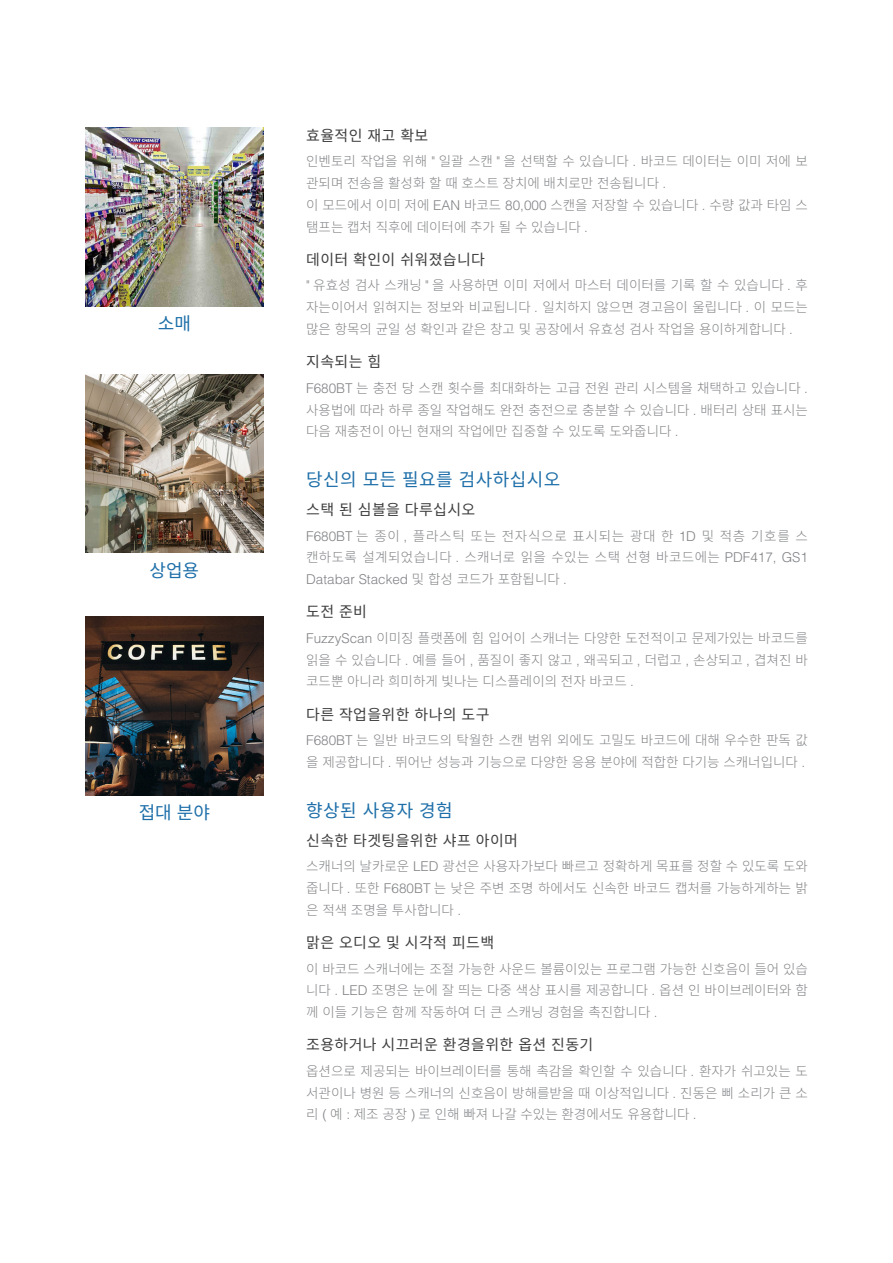
<style>
.page{position:relative;width:893px;height:1263px;background:#fff}
.page>*{position:absolute;margin:0;border:0;box-sizing:border-box;transform-origin:0 0}
.內文大標-藍{font:18px "Noto Sans CJ Kkr";letter-spacing:.025em;color:#1e6fa9}
.圖說標-藍{font:18px "Noto Sans CJ Kkr";color:#1e6fa9}
.內文中標{font:15px "Noto Sans CJ Kkr";letter-spacing:.025em;color:#3e3e3f}
.內文字{font:300 13.5px/21.8px "Noto Sans CJ Kkr";color:#808285;text-align:justify}
.s1{font-family:"Helvetica"}
</style>
<div class="page">
<img style="left:85px;top:128px;width:179px;height:178px">
<img style="left:85px;top:374px;width:179px;height:179px">
<img style="left:85px;top:617px;width:179px;height:178px">
<p class="圖說標-藍" style="left:158px;top:314px;width:35px">소매</p>
<p class="圖說標-藍" style="left:149px;top:560px;width:51px">상업용</p>
<p class="圖說標-藍" style="left:139px;top:803px;width:73px">접대 분야</p>
<p class="內文中標" style="left:306px;top:127px;width:124px">효율적인 재고 확보</p>
<p class="內文字" style="left:306px;top:151px;width:503px">인벤토리 작업을 위해 <span class="s1">"</span> 일괄 스캔 <span class="s1">"</span> 을 선택할 수 있습니다 <span class="s1">.</span> 바코드 데이터는 이미 저에 보 관되며 전송을 활성화 할 때 호스트 장치에 배치로만 전송됩니다 <span class="s1">.</span></p>
<p class="內文字" style="left:306px;top:194px;width:503px">이 모드에서 이미 저에 <span class="s1">EAN</span> 바코드 <span class="s1">80,000</span> 스캔을 저장할 수 있습니다 <span class="s1">.</span> 수량 값과 타임 스 탬프는 캡처 직후에 데이터에 추가 될 수 있습니다 <span class="s1">.</span></p>
<p class="內文中標" style="left:306px;top:251px;width:180px">데이터 확인이 쉬워졌습니다</p>
<p class="內文字" style="left:306px;top:275px;width:503px"><span class="s1">"</span> 유효성 검사 스캐닝 <span class="s1">"</span> 을 사용하면 이미 저에서 마스터 데이터를 기록 할 수 있습니다 <span class="s1">.</span> 후 자는이어서 읽혀지는 정보와 비교됩니다 <span class="s1">.</span> 일치하지 않으면 경고음이 울립니다 <span class="s1">.</span> 이 모드는 많은 항목의 균일 성 확인과 같은 창고 및 공장에서 유효성 검사 작업을 용이하게합니다 <span class="s1">.</span></p>
<p class="內文中標" style="left:306px;top:353px;width:77px">지속되는 힘</p>
<p class="內文字" style="left:306px;top:377px;width:503px"><span class="s1">F680BT</span> 는 충전 당 스캔 횟수를 최대화하는 고급 전원 관리 시스템을 채택하고 있습니다 <span class="s1">. </span>사용법에 따라 하루 종일 작업해도 완전 충전으로 충분할 수 있습니다 <span class="s1">.</span> 배터리 상태 표시는 다음 재충전이 아닌 현재의 작업에만 집중할 수 있도록 도와줍니다 <span class="s1">.</span></p>
<p class="內文大標-藍" style="left:306px;top:469px;width:256px">당신의 모든 필요를 검사하십시오</p>
<p class="內文中標" style="left:306px;top:501px;width:171px">스택 된 심볼을 다루십시오</p>
<p class="內文字" style="left:306px;top:525px;width:503px"><span class="s1">F680BT</span> 는 종이 <span class="s1">,</span> 플라스틱 또는 전자식으로 표시되는 광대 한 <span class="s1">1D</span> 및 적층 기호를 스 캔하도록 설계되었습니다 <span class="s1">.</span> 스캐너로 읽을 수있는 스택 선형 바코드에는 <span class="s1">PDF417, GS1<br>Databar Stacked</span> 및 합성 코드가 포함됩니다 <span class="s1">.</span></p>
<p class="內文中標" style="left:306px;top:603px;width:62px">도전 준비</p>
<p class="內文字" style="left:306px;top:627px;width:503px"><span class="s1">FuzzyScan</span> 이미징 플랫폼에 힘 입어이 스캐너는 다양한 도전적이고 문제가있는 바코드를 읽을 수 있습니다 <span class="s1">.</span> 예를 들어 <span class="s1">,</span> 품질이 좋지 않고 <span class="s1">,</span> 왜곡되고 <span class="s1">,</span> 더럽고 <span class="s1">,</span> 손상되고 <span class="s1">,</span> 겹쳐진 바 코드뿐 아니라 희미하게 빛나는 디스플레이의 전자 바코드 <span class="s1">.</span></p>
<p class="內文中標" style="left:306px;top:706px;width:185px">다른 작업을위한 하나의 도구</p>
<p class="內文字" style="left:306px;top:730px;width:503px"><span class="s1">F680BT</span> 는 일반 바코드의 탁월한 스캔 범위 외에도 고밀도 바코드에 대해 우수한 판독 값 을 제공합니다 <span class="s1">.</span> 뛰어난 성능과 기능으로 다양한 응용 분야에 적합한 다기능 스캐너입니다 <span class="s1">.</span></p>
<p class="內文大標-藍" style="left:306px;top:800px;width:148px">향상된 사용자 경험</p>
<p class="內文中標" style="left:306px;top:832px;width:213px">신속한 타겟팅을위한 샤프 아이머</p>
<p class="內文字" style="left:306px;top:856px;width:503px">스캐너의 날카로운 <span class="s1">LED</span> 광선은 사용자가보다 빠르고 정확하게 목표를 정할 수 있도록 도와 줍니다 <span class="s1">.</span> 또한 <span class="s1">F680BT</span> 는 낮은 주변 조명 하에서도 신속한 바코드 캡처를 가능하게하는 밝 은 적색 조명을 투사합니다 <span class="s1">.</span></p>
<p class="內文中標" style="left:306px;top:934px;width:190px">맑은 오디오 및 시각적 피드백</p>
<p class="內文字" style="left:306px;top:958px;width:503px">이 바코드 스캐너에는 조절 가능한 사운드 볼륨이있는 프로그램 가능한 신호음이 들어 있습 니다 <span class="s1">. LED</span> 조명은 눈에 잘 띄는 다중 색상 표시를 제공합니다 <span class="s1">.</span> 옵션 인 바이브레이터와 함 께 이들 기능은 함께 작동하여 더 큰 스캐닝 경험을 촉진합니다 <span class="s1">.</span></p>
<p class="內文中標" style="left:306px;top:1036px;width:289px">조용하거나 시끄러운 환경을위한 옵션 진동기</p>
<p class="內文字" style="left:306px;top:1060px;width:503px">옵션으로 제공되는 바이브레이터를 통해 촉감을 확인할 수 있습니다 <span class="s1">.</span> 환자가 쉬고있는 도 서관이나 병원 등 스캐너의 신호음이 방해를받을 때 이상적입니다 <span class="s1">.</span> 진동은 삐 소리가 큰 소 리 <span class="s1">(</span> 예 <span class="s1">:</span> 제조 공장 <span class="s1">)</span> 로 인해 빠져 나갈 수있는 환경에서도 유용합니다 <span class="s1">.</span></p>
</div>
